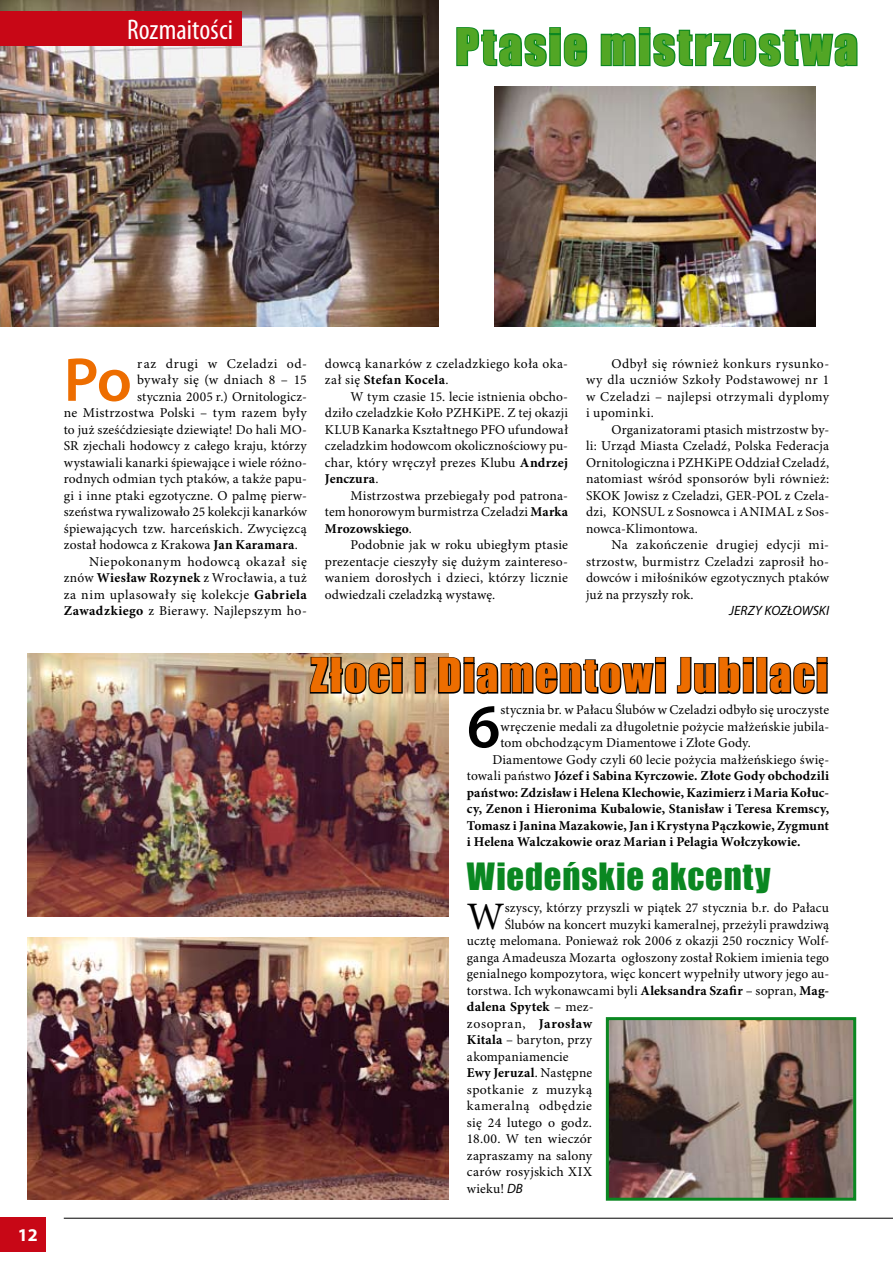
<style>
.page{position:relative;width:893px;height:1263px;background:#fff}
.page>*{position:absolute;margin:0;border:0;box-sizing:border-box;transform-origin:0 0}
.t1{font:600 62.4px "Myriad Pro";color:#ed6d00}
.t2{font:600 62.4px "Myriad Pro";color:#000}
.t3{font:46.5px "Impact";letter-spacing:.055em;color:#52a625}
.t4{font:43.5px "Impact";letter-spacing:.04em;color:#ed6d00}
.t5{font:38.85px "Minion Pro";color:#000}
.t6{font:34.5px "Impact";letter-spacing:.025em;color:#0a8721}
.t7{font:condensed 28.5px "Myriad Pro";letter-spacing:.005em;color:#fff}
.t8{font:700 18px "Myriad Pro";color:#fff}
.t9{font:13.5px/16.5px "Minion Pro";letter-spacing:.015em;color:#000;text-align:justify}
.t10{font:700 13.5px "Minion Pro";letter-spacing:.01em;color:#000}
.t11{font:13.5px "Minion Pro";letter-spacing:.035em;color:#000}
.t12{font:13.5px "Minion Pro";letter-spacing:.04em;color:#000}
.t13{font:13.5px "Minion Pro";letter-spacing:.045em;color:#000}
.t14{font:italic 13.5px "Myriad Pro";letter-spacing:-.005em;color:#000}
.s1{font-weight:700}
.s2{font-weight:400}
.s3{font-family:"Myriad Pro";font-style:italic}
</style>
<div class="page">
<img style="left:610px;top:1021px;width:242px;height:176px">
<div style="left:606px;top:1017px;width:250px;height:184px;border:3px solid #0a8721"></div>
<img style="left:28px;top:937px;width:421px;height:262px">
<img style="left:28px;top:653px;width:421px;height:263px">
<img style="left:495px;top:86px;width:321px;height:241px">
<img style="left:0;top:0;width:439px;height:326px">
<svg style="left:456px;top:27px;width:132px;height:40px"></svg>
<svg style="left:600px;top:27px;width:258px;height:40px"></svg>
<svg style="left:309px;top:656px;width:95px;height:40px;background:#94856b"></svg>
<svg style="left:414px;top:656px;width:13px;height:39px"></svg>
<svg style="left:437px;top:655px;width:230px;height:52px"></svg>
<svg style="left:676px;top:656px;width:78px;height:39px"></svg>
<div style="left:756px;top:657px;width:11px;height:37px;border:2px solid #000"></div>
<svg style="left:769px;top:656px;width:59px;height:39px"></svg>
<div style="left:0;top:1217px;width:46px;height:34px;background:#c80716"></div>
<hr style="left:64px;top:1218px;width:829px;height:1px;background:#000">
<div style="left:0;top:12px;width:242px;height:34px;background:#c80716"></div>
<h3 class="t7" style="left:127px;top:15px;width:108px">Rozmaitości</h3>
<h2 class="t3" style="left:455px;top:11px;width:404px">Ptasie mistrzostwa</h2>
<h3 class="t8" style="left:18px;top:1223px;width:21px">12</h3>
<h1 class="t1" style="left:64px;top:345px;width:70px">Po</h1>
<p class="t12" style="left:137px;top:355px;width:171px">raz drugi w Czeladzi od-</p>
<p class="t9" style="left:137px;top:372px;width:171px">bywały się (w dniach 8 – 15</p>
<p class="t9" style="left:137px;top:389px;width:171px">stycznia 2005 r.) Ornitologicz-</p>
<p class="t9" style="left:64px;top:405px;width:245px">ne Mistrzostwa Polski – tym razem były</p>
<p class="t9" style="left:64px;top:422px;width:245px">to już sześćdziesiąte dziewiąte! Do hali MO-</p>
<p class="t9" style="left:64px;top:438px;width:245px">SR zjechali hodowcy z całego kraju, którzy</p>
<p class="t9" style="left:64px;top:455px;width:245px">wystawiali kanarki śpiewające i wiele różno-</p>
<p class="t9" style="left:64px;top:471px;width:245px">rodnych odmian tych ptaków, a także papu-</p>
<p class="t9" style="left:64px;top:488px;width:245px">gi i inne ptaki egzotyczne. O palmę pierw-</p>
<p class="t9" style="left:64px;top:504px;width:245px">szeństwa rywalizowało 25 kolekcji kanarków</p>
<p class="t9" style="left:64px;top:521px;width:245px">śpiewających tzw. harceńskich. Zwycięzcą</p>
<p class="t9" style="left:64px;top:537px;width:235px">został hodowca z Krakowa <span class="s1">Jan Karamara</span>.</p>
<p class="t11" style="left:89px;top:553px;width:219px">Niepokonanym hodowcą okazał się</p>
<p class="t9" style="left:64px;top:570px;width:245px">znów <span class="s1">Wiesław Rozynek</span> z Wrocławia, a tuż</p>
<p class="t9" style="left:64px;top:587px;width:245px">za nim uplasowały się kolekcje <span class="s1">Gabriela</span></p>
<p class="t9" style="left:64px;top:603px;width:245px"><span class="s1">Zawadzkiego</span> z Bierawy. Najlepszym ho-</p>
<p class="t9" style="left:325px;top:356px;width:245px">dowcą kanarków z czeladzkiego koła oka&shy;zał się <span class="s1">Stefan Kocela</span>.</p>
<p class="t9" style="left:325px;top:389px;width:245px;text-indent:26px">W tym czasie 15. lecie istnienia obcho&shy;dziło czeladzkie Koło PZHKiPE. Z tej okazji KLUB Kanarka Kształtnego PFO ufundował czeladzkim hodowcom okolicznościowy pu&shy;char, który wręczył prezes Klubu <span class="s1">Andrzej Jenczura</span>.</p>
<p class="t9" style="left:325px;top:488px;width:245px;text-indent:26px">Mistrzostwa przebiegały pod patrona&shy;tem honorowym burmistrza Czeladzi <span class="s1">Marka Mrozowskiego</span>.</p>
<p class="t9" style="left:325px;top:537px;width:245px;text-indent:26px">Podobnie jak w roku ubiegłym ptasie prezentacje cieszyły się dużym zaintereso&shy;waniem dorosłych i dzieci, którzy licznie odwiedzali czeladzką wystawę.</p>
<p class="t9" style="left:586px;top:356px;width:245px;text-indent:26px">Odbył się również konkurs rysunko&shy;wy dla uczniów Szkoły Podstawowej nr 1 w Czeladzi – najlepsi otrzymali dyplomy i upominki.</p>
<p class="t9" style="left:586px;top:422px;width:245px;text-indent:26px">Organizatorami ptasich mistrzostw by&shy;li: Urząd Miasta Czeladź, Polska Federacja Ornitologiczna i PZHKiPE Oddział Czeladź, natomiast wśród sponsorów byli również:<br>SKOK Jowisz z Czeladzi, GER-POL z Czela&shy;dzi, KONSUL z Sosnowca i ANIMAL z Sos&shy;nowca-Klimontowa.</p>
<p class="t9" style="left:586px;top:537px;width:245px;text-indent:26px">Na zakończenie drugiej edycji mi&shy;strzostw, burmistrz Czeladzi zaprosił ho&shy;dowców i miłośników egzotycznych ptaków już na przyszły rok.</p>
<p class="t14" style="left:729px;top:602px;width:51px">JERZY KOZŁO</p>
<p class="t14" style="left:802px;top:602px;width:29px">WSKI</p>
<h3 class="t4" style="left:311px;top:642px;width:519px">Złoci i Diamentowi Jubilaci</h3>
<h1 class="t2" style="left:467px;top:692px;width:35px">6</h1>
<p class="t9" style="left:500px;top:702px;width:330px">stycznia br. w Pałacu Ślubów w Czeladzi odbyło się uroczyste</p>
<p class="t9" style="left:500px;top:719px;width:330px">wręczenie medali za długoletnie pożycie małżeńskie jubila-</p>
<p class="t9" style="left:500px;top:735px;width:252px">tom obchodzącym Diamentowe i Złote Gody.</p>
<p class="t9" style="left:492px;top:752px;width:338px">Diamentowe Gody czyli 60 lecie pożycia małżeńskiego świę-</p>
<p class="t10" style="left:467px;top:768px;width:364px"><span class="s2">towali państwo</span> Józef i Sabina Kyrczowie. Złote Gody obchodzili</p>
<p class="t10" style="left:467px;top:784px;width:364px">państwo: Zdzisław i Helena Klechowie, Kazimierz i Maria Kołuc-</p>
<p class="t10" style="left:467px;top:801px;width:364px">cy, Zenon i Hieronima Kubalowie, Stanisław i Teresa Kremscy,</p>
<p class="t10" style="left:467px;top:817px;width:364px">Tomasz i Janina Mazakowie, Jan i Krystyna Pączkowie, Zygmunt</p>
<p class="t10" style="left:467px;top:834px;width:335px">i Helena Walczakowie oraz Marian i Pelagia Wołczykowie.</p>
<h3 class="t6" style="left:467px;top:850px;width:305px">Wiedeńskie akcenty</h3>
<h3 class="t5" style="left:467px;top:893px;width:39px">W</h3>
<p class="t9" style="left:505px;top:900px;width:326px">szyscy, którzy przyszli w piątek 27 stycznia b.r. do Pałacu</p>
<p class="t9" style="left:505px;top:917px;width:326px">Ślubów na koncert muzyki kameralnej, przeżyli prawdziwą</p>
<p class="t9" style="left:467px;top:933px;width:364px">ucztę melomana. Ponieważ rok 2006 z okazji 250 rocznicy Wolf-</p>
<p class="t9" style="left:467px;top:950px;width:364px">ganga Amadeusza Mozarta ogłoszony został Rokiem imienia tego</p>
<p class="t9" style="left:467px;top:966px;width:364px">genialnego kompozytora, więc koncert wypełniły utwory jego au-</p>
<p class="t9" style="left:467px;top:983px;width:364px">torstwa. Ich wykonawcami byli <span class="s1">Aleksandra Szafir</span> – sopran, <span class="s1">Mag-</span></p>
<p class="t10" style="left:467px;top:999px;width:128px">dalena Spytek <span class="s2">– mez-</span></p>
<p class="t13" style="left:467px;top:1015px;width:127px">zosopran, <span class="s1">Jarosław</span></p>
<p class="t9" style="left:467px;top:1032px;width:127px"><span class="s1">Kitala</span> – baryton, przy</p>
<p class="t9" style="left:467px;top:1049px;width:103px">akompaniamencie</p>
<p class="t10" style="left:467px;top:1065px;width:127px">Ewy Jeruzal<span class="s2">. Następne</span></p>
<p class="t11" style="left:467px;top:1081px;width:127px">spotkanie z muzyką</p>
<p class="t11" style="left:467px;top:1098px;width:127px">kameralną odbędzie</p>
<p class="t9" style="left:467px;top:1115px;width:127px">się 24 lutego o godz.</p>
<p class="t9" style="left:467px;top:1131px;width:127px">18.00. W ten wieczór</p>
<p class="t9" style="left:467px;top:1148px;width:127px">zapraszamy na salony</p>
<p class="t9" style="left:467px;top:1164px;width:127px">carów rosyjskich XIX</p>
<p class="t9" style="left:467px;top:1181px;width:49px">wieku! <span class="s3">DB</span></p>
</div>
